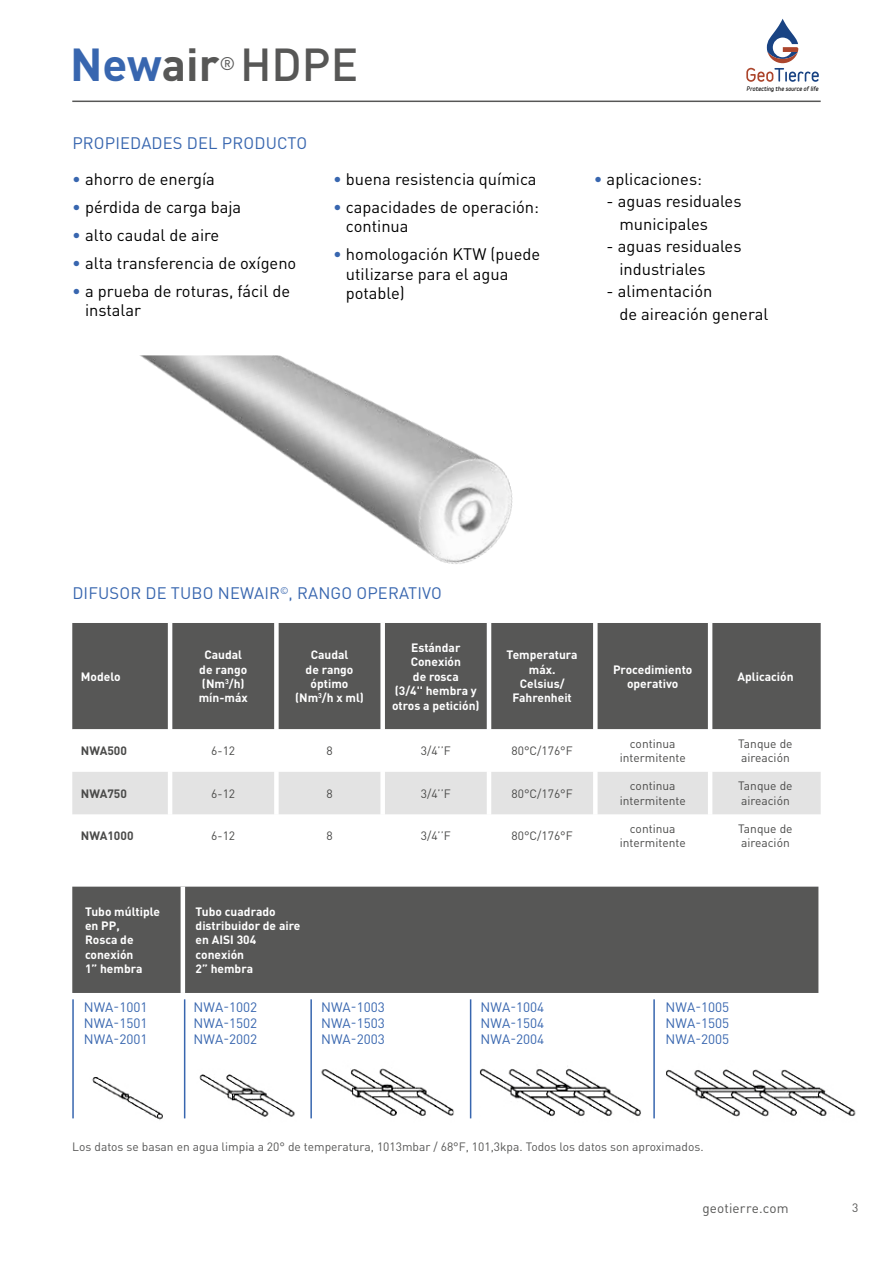
<style>
.page{position:relative;width:893px;height:1263px;background:#fff}
.page>*{position:absolute;margin:0;border:0;box-sizing:border-box;transform-origin:0 0}
.t1{font:500 45.6px "DIN Pro";color:#575756}
.t2{font:18.15px "DIN Pro";color:#575756}
.t3{font:16.5px/19.5px "DIN Pro";color:#000}
.t4{font:16.5px "DIN Pro";letter-spacing:.01em;color:#3866af}
.t5{font:13.5px/16.2px "DIN Pro";color:#3866af;text-align:justify}
.t6{font:13.5px "DIN Pro";letter-spacing:.01em;color:#575756}
.t7{font:700 12px/14.4px "DIN Pro";color:#fff;text-align:center}
.t8{font:12px/14.4px "DIN Pro";color:#4a4a49;text-align:center}
.t9{font:12px "DIN Pro";color:#575756}
.t10{font:700 12px "DIN Pro";color:#4a4a49}
.t11{font:italic 900 5.55px "Variable";color:#000}
.s1{font-weight:700;color:#3866af}
.s2{font-weight:700}
.s3{color:#3866af}
</style>
<div class="page">
<svg style="left:746px;top:19px;width:73px;height:63px"></svg>
<hr style="left:72px;top:101px;width:749px;height:1px;background:#575756">
<img style="left:139px;top:355px;width:374px;height:209px">
<img style="left:92px;top:1054px;width:92px;height:66px">
<img style="left:199px;top:1074px;width:113px;height:45px">
<img style="left:321px;top:1068px;width:133px;height:48px">
<img style="left:480px;top:1066px;width:161px;height:51px">
<img style="left:666px;top:1069px;width:190px;height:48px">
<hr style="left:72px;top:999px;width:2px;height:119px;background:#3866af">
<hr style="left:184px;top:999px;width:1px;height:119px;background:#3866af">
<hr style="left:310px;top:999px;width:2px;height:119px;background:#3866af">
<hr style="left:470px;top:999px;width:1px;height:119px;background:#3866af">
<hr style="left:653px;top:999px;width:2px;height:119px;background:#3866af">
<div style="left:72px;top:887px;width:746px;height:106px;background:#575756"></div>
<hr style="left:181px;top:887px;width:4px;height:106px;background:#fff">
<div style="left:72px;top:623px;width:749px;height:106px;background:#575756"></div>
<svg style="left:72px;top:729px;width:749px;height:1px"></svg>
<div style="left:72px;top:772px;width:749px;height:42px;background:#e3e3e3"></div>
<hr style="left:168px;top:623px;width:4px;height:106px;background:#fff">
<div style="left:274px;top:623px;width:5px;height:106px;background:#fff"></div>
<hr style="left:168px;top:729px;width:4px;height:43px;background:#fff">
<div style="left:274px;top:729px;width:5px;height:43px;background:#fff"></div>
<hr style="left:708px;top:729px;width:4px;height:43px;background:#fff">
<hr style="left:168px;top:772px;width:4px;height:42px;background:#fff">
<div style="left:274px;top:772px;width:5px;height:42px;background:#fff"></div>
<hr style="left:708px;top:772px;width:4px;height:42px;background:#fff">
<div style="left:380px;top:623px;width:5px;height:106px;background:#fff"></div>
<hr style="left:487px;top:623px;width:4px;height:106px;background:#fff">
<div style="left:593px;top:623px;width:5px;height:106px;background:#fff"></div>
<div style="left:380px;top:729px;width:5px;height:43px;background:#fff"></div>
<hr style="left:487px;top:729px;width:4px;height:43px;background:#fff">
<div style="left:593px;top:729px;width:5px;height:43px;background:#fff"></div>
<div style="left:380px;top:772px;width:5px;height:42px;background:#fff"></div>
<hr style="left:487px;top:772px;width:4px;height:42px;background:#fff">
<div style="left:593px;top:772px;width:5px;height:42px;background:#fff"></div>
<hr style="left:708px;top:623px;width:4px;height:106px;background:#fff">
<h1 class="t1" style="left:70px;top:33px;width:290px"><span class="s1">New</span><span class="s2">air</span> HDPE</h1>
<p class="t2" style="left:220px;top:52px;width:17px">®</p>
<p class="t4" style="left:72px;top:131px;width:236px">PROPIEDADES DEL PRODUCTO</p>
<p class="t3" style="left:72px;top:168px;width:144px"><span class="s3">•</span> ahorro de energía</p>
<p class="t3" style="left:72px;top:196px;width:171px"><span class="s3">•</span> pérdida de carga baja</p>
<p class="t3" style="left:72px;top:224px;width:149px"><span class="s3">•</span> alto caudal de aire</p>
<p class="t3" style="left:72px;top:252px;width:226px"><span class="s3">•</span> alta transferencia de oxígeno</p>
<p class="t3" style="left:85px;top:280px;width:207px;text-indent:-13px"><span class="s3">•</span> a prueba de roturas, fácil de instalar</p>
<p class="t3" style="left:333px;top:168px;width:205px"><span class="s3">•</span> buena resistencia química</p>
<p class="t3" style="left:346px;top:196px;width:195px;text-indent:-13px"><span class="s3">•</span> capacidades de operación: continua</p>
<p class="t3" style="left:346px;top:244px;width:196px;text-indent:-13px"><span class="s3">•</span> homologación KTW (puede utilizarse para el agua potable)</p>
<p class="t11" style="left:747px;top:85px;width:73px">Protecting the source of life</p>
<p class="t3" style="left:594px;top:168px;width:110px"><span class="s3">•</span> aplicaciones:</p>
<p class="t3" style="left:619px;top:189px;width:124px;line-height:22.5px;text-indent:-13px">- aguas residuales municipales</p>
<p class="t3" style="left:619px;top:234px;width:124px;line-height:22.5px;text-indent:-13px">- aguas residuales industriales</p>
<p class="t3" style="left:619px;top:279px;width:150px;line-height:22.5px;text-indent:-13px">- alimentación<br>de aireación general</p>
<p class="t4" style="left:72px;top:582px;width:371px">DIFUSOR DE TUBO NEWAIR<sup>©</sup>, RANGO OPERATIVO</p>
<p class="t7" style="left:81px;top:669px;width:41px">Modelo</p>
<p class="t7" style="left:199px;top:647px;width:51px">Caudal de rango (Nm<sup>3</sup>/h) mín-máx</p>
<p class="t7" style="left:295px;top:647px;width:70px">Caudal<br>de rango óptimo (Nm<sup>3</sup>/h x ml)</p>
<p class="t7" style="left:392px;top:640px;width:89px">Estándar<br>Conexión<br>de rosca<br>(3/4'' hembra y otros a petición)</p>
<p class="t7" style="left:507px;top:647px;width:73px">Temperatura máx.<br>Celsius/<br>Fahrenheit</p>
<p class="t7" style="left:613px;top:661px;width:81px">Procedimiento operativo</p>
<p class="t7" style="left:737px;top:669px;width:58px">Aplicación</p>
<p class="t10" style="left:81px;top:743px;width:48px">NWA500</p>
<p class="t8" style="left:211px;top:743px;width:25px">6-12</p>
<p class="t8" style="left:326px;top:743px;width:8px">8</p>
<p class="t8" style="left:421px;top:743px;width:32px">3/4’’F</p>
<p class="t8" style="left:511px;top:743px;width:63px">80°C/176°F</p>
<p class="t8" style="left:620px;top:736px;width:67px">continua intermitente</p>
<p class="t8" style="left:738px;top:736px;width:56px;text-align:left">Tanque de aireación</p>
<p class="t10" style="left:81px;top:785px;width:48px">NWA750</p>
<p class="t8" style="left:211px;top:786px;width:25px">6-12</p>
<p class="t8" style="left:326px;top:786px;width:8px">8</p>
<p class="t8" style="left:421px;top:786px;width:32px">3/4’’F</p>
<p class="t8" style="left:511px;top:786px;width:63px">80°C/176°F</p>
<p class="t8" style="left:620px;top:778px;width:67px">continua intermitente</p>
<p class="t8" style="left:738px;top:778px;width:56px;text-align:left">Tanque de aireación</p>
<p class="t10" style="left:81px;top:828px;width:54px">NWA1000</p>
<p class="t8" style="left:211px;top:828px;width:25px">6-12</p>
<p class="t8" style="left:326px;top:828px;width:8px">8</p>
<p class="t8" style="left:421px;top:828px;width:32px">3/4’’F</p>
<p class="t8" style="left:511px;top:828px;width:63px">80°C/176°F</p>
<p class="t8" style="left:620px;top:821px;width:67px">continua intermitente</p>
<p class="t8" style="left:738px;top:821px;width:56px;text-align:left">Tanque de aireación</p>
<p class="t7" style="left:85px;top:903px;width:76px;text-align:left">Tubo múltiple en PP,<br>Rosca de conexión<br>1” hembra</p>
<p class="t7" style="left:196px;top:903px;width:106px;text-align:left">Tubo cuadrado distribuidor de aire en AISI 304 conexión<br>2” hembra</p>
<p class="t5" style="left:84px;top:998px;width:65px">NWA-1001<br>NWA-1501<br>NWA-2001</p>
<p class="t5" style="left:194px;top:998px;width:65px">NWA-1002<br>NWA-1502<br>NWA-2002</p>
<p class="t5" style="left:321px;top:998px;width:65px">NWA-1003<br>NWA-1503<br>NWA-2003</p>
<p class="t5" style="left:481px;top:998px;width:65px">NWA-1004<br>NWA-1504<br>NWA-2004</p>
<p class="t5" style="left:665px;top:998px;width:65px">NWA-1005<br>NWA-1505<br>NWA-2005</p>
<p class="t9" style="left:72px;top:1138px;width:633px">Los datos se basan en agua limpia a 20° de temperatura, 1013mbar / 68°F, 101,3kpa. Todos los datos son aproximados.</p>
<p class="t6" style="left:702px;top:1199px;width:88px">geotierre.com</p>
<p class="t9" style="left:852px;top:1200px;width:8px">3</p>
</div>
